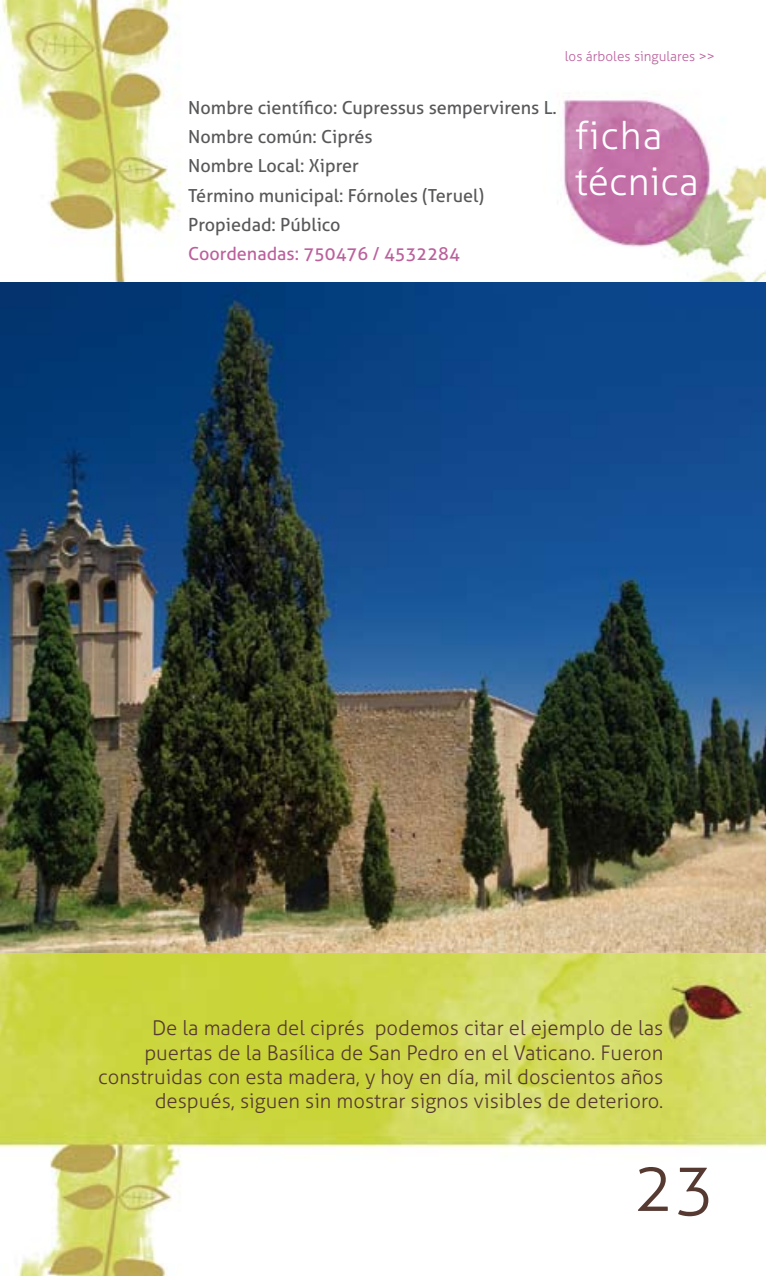
<style>
.page{position:relative;width:766px;height:1276px;background:#fff}
.page>*{position:absolute;margin:0;border:0;box-sizing:border-box;transform-origin:0 0}
.t1{font:300 67.5px "Aller";color:#563a32}
.t2{font:300 38.25px/45.9px "Aller";letter-spacing:.005em;color:#fff}
.t3{font:300 20.25px/24.3px "Aller";color:#563a32;text-align:right}
.t4{font:18px/29.2px "Aller";color:#58585a}
.t5{font:18px "Aller";color:#bc609d}
.t6{font:300 13.5px "Aller";color:#bc609d}
</style>
<div class="page">
<img style="left:0;top:289px;width:765px;height:987px">
<img style="left:0;top:0;width:765px;height:289px">
<p class="t6" style="left:564px;top:48px;width:151px">los árboles singulares &gt;&gt;</p>
<p class="t4" style="left:188px;top:93px;width:370px">Nombre científico: Cupressus sempervirens L.<br>Nombre común: Ciprés<br>Nombre Local: Xiprer<br>Término municipal: Fórnoles (Teruel)<br>Propiedad: Público</p>
<p class="t5" style="left:188px;top:243px;width:273px">Coordenadas: 750476 / 4532284</p>
<h2 class="t2" style="left:574px;top:112px;width:125px">ficha técnica</h2>
<p class="t3" style="left:98px;top:1016px;width:566px">De la madera del ciprés podemos citar el ejemplo de las puertas de la Basílica de San Pedro en el Vaticano. Fueron construidas con esta madera, y hoy en día, mil doscientos años después, siguen sin mostrar signos visibles de deterioro.</p>
<h1 class="t1" style="left:633px;top:1146px;width:82px">23</h1>
</div>
